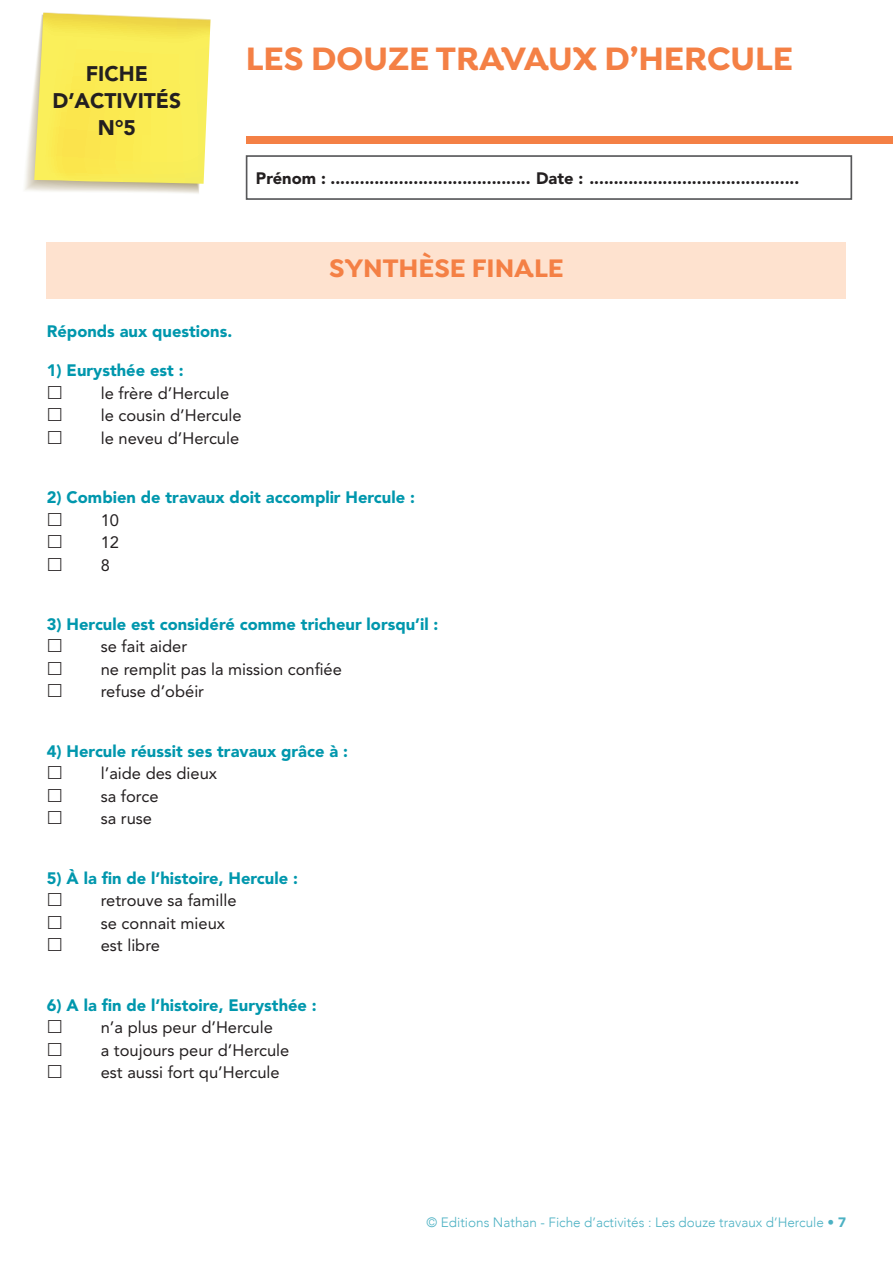
<style>
.page{position:relative;width:893px;height:1263px;background:#fff}
.page>*{position:absolute;margin:0;border:0;box-sizing:border-box;transform-origin:0 0}
.t1{font:700 34.5px "Isidora";color:#f48045}
.t2{font:700 27px "Isidora";color:#f48045}
.t3{font:900 21px/27px "Avenir LT Std";color:#231f20;text-align:center}
.t4{font:16.5px/22.5px "Avenir LT Std";color:#231f20}
.t5{font:900 16.5px "Avenir LT Std";color:#0097ad}
.t6{font:900 16.5px "Avenir LT Std";color:#231f20}
.t7{font:300 13.5px "Avenir";color:#4cb1c3}
.s1{font-family:"Avenir LT Std";font-weight:900}
</style>
<div class="page">
<svg style="left:25px;top:12px;width:186px;height:182px;background:#f7ea6d"></svg>
<div style="left:246px;top:155px;width:606px;height:45px;border:2px solid #57585a"></div>
<div style="left:246px;top:136px;width:647px;height:8px;background:#f48045"></div>
<div style="left:47px;top:242px;width:799px;height:57px;background:#fee2cf"></div>
<p class="t3" style="left:52px;top:60px;width:130px">FICHE<br>D’ACTIVITÉS<br>N°5</p>
<h1 class="t1" style="left:246px;top:37px;width:549px">LES DOUZE TRAVAUX D’HERCULE</h1>
<p class="t6" style="left:256px;top:168px;width:545px">Prénom : ......................................... Date : ...........................................</p>
<h2 class="t2" style="left:329px;top:251px;width:236px">SYNTHÈSE FINALE</h2>
<p class="t5" style="left:47px;top:321px;width:187px">Réponds aux questions.</p>
<p class="t5" style="left:47px;top:360px;width:138px">1) Eurysthée est :</p>
<p class="t4" style="left:101px;top:382px;width:142px">le frère d’Hercule le cousin d’Hercule le neveu d’Hercule</p>
<p class="t5" style="left:47px;top:487px;width:370px">2) Combien de travaux doit accomplir Hercule :</p>
<p class="t4" style="left:101px;top:509px;width:20px;text-align:justify">10<br>12<br>8</p>
<p class="t5" style="left:47px;top:614px;width:393px">3) Hercule est considéré comme tricheur lorsqu’il :</p>
<p class="t4" style="left:101px;top:636px;width:243px">se fait aider<br>ne remplit pas la mission confiée refuse d’obéir</p>
<p class="t5" style="left:47px;top:741px;width:303px">4) Hercule réussit ses travaux grâce à :</p>
<p class="t4" style="left:101px;top:762px;width:118px">l’aide des dieux sa force<br>sa ruse</p>
<p class="t5" style="left:47px;top:868px;width:253px">5) À la fin de l’histoire, Hercule :</p>
<p class="t4" style="left:101px;top:889px;width:137px">retrouve sa famille se connait mieux est libre</p>
<p class="t5" style="left:47px;top:995px;width:272px">6) A la fin de l’histoire, Eurysthée :</p>
<p class="t4" style="left:101px;top:1016px;width:190px">n’a plus peur d’Hercule<br>a toujours peur d’Hercule est aussi fort qu’Hercule</p>
<p class="t7" style="left:427px;top:1214px;width:421px">© Editions Nathan - Fiche d’activités : Les douze travaux d’Hercule • <span class="s1">7</span></p>
</div>
